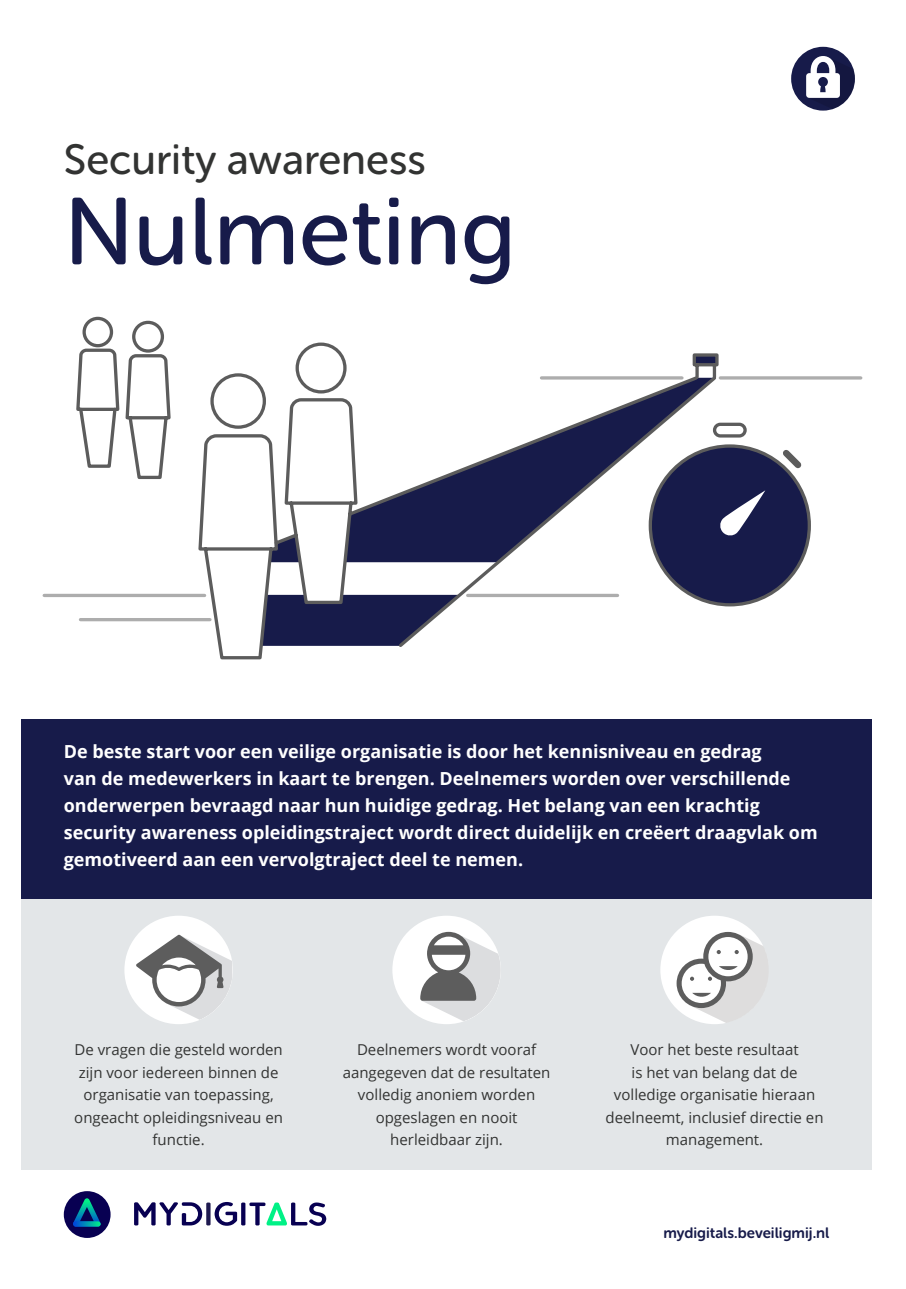
<style>
.page{position:relative;width:906px;height:1289px;background:#fff}
.page>*{position:absolute;margin:0;border:0;box-sizing:border-box;transform-origin:0 0}
.Titel-wit{font:94.5px "Museo Sans Rounded 500";color:#171b4a}
.Titel-wit-2{font:42px "Museo Sans Rounded 500";color:#323332}
.Intro-wit{font:700 18px/27px "Open Sans";color:#fff}
.Icon-tekst{font:15px/22.5px "Open Sans";color:#323332;text-align:center}
.Copy-10-zwart{font:15px "Museo Sans Rounded 700";color:#171b4a}
</style>
<div class="page">
<div style="left:21px;top:719px;width:851px;height:180px;background:#171b4a"></div>
<div style="left:21px;top:899px;width:851px;height:270px;background:#e3e6e8"></div>
<div style="left:124px;top:915px;width:109px;height:109px;background:#fff;border-radius:50%"></div>
<svg style="left:136px;top:934px;width:96px;height:85px"></svg>
<div style="left:791px;top:47px;width:64px;height:64px;background:#171b4a;border-radius:50%"></div>
<svg style="left:806px;top:51px;width:49px;height:58px"></svg>
<svg style="left:134px;top:1202px;width:68px;height:23px"></svg>
<svg style="left:206px;top:1202px;width:4px;height:23px"></svg>
<svg style="left:214px;top:1202px;width:23px;height:23px"></svg>
<svg style="left:241px;top:1202px;width:4px;height:23px"></svg>
<svg style="left:249px;top:1202px;width:77px;height:23px"></svg>
<div style="left:64px;top:1191px;width:47px;height:46px;background:#080052;border-radius:50%"></div>
<svg style="left:73px;top:1198px;width:28px;height:28px"></svg>
<svg style="left:73px;top:1221px;width:28px;height:5px"></svg>
<div style="left:660px;top:915px;width:109px;height:109px;background:#fff;border-radius:50%"></div>
<svg style="left:676px;top:931px;width:93px;height:91px"></svg>
<hr style="left:44px;top:594px;width:161px;height:3px;background:#adadad">
<hr style="left:720px;top:376px;width:141px;height:3px;background:#adadad">
<svg style="left:74px;top:316px;width:738px;height:344px"></svg>
<svg style="left:777px;top:444px;width:30px;height:30px"></svg>
<svg style="left:691px;top:352px;width:29px;height:28px"></svg>
<div style="left:392px;top:915px;width:109px;height:109px;background:#fff;border-radius:50%"></div>
<svg style="left:420px;top:931px;width:81px;height:90px"></svg>
<p class="Titel-wit-2" style="left:64px;top:137px;width:363px">Security awareness</p>
<p class="Titel-wit" style="left:64px;top:180px;width:454px">Nulmeting</p>
<p class="Intro-wit" style="left:64px;top:737px;width:755px">De beste start voor een veilige organisatie is door het kennisniveau en gedrag<br>van de medewerkers in kaart te brengen. Deelnemers worden over verschillende onderwerpen bevraagd naar hun huidige gedrag. Het belang van een krachtig security awareness opleidingstraject wordt direct duidelijk en creëert draagvlak om gemotiveerd aan een vervolgtraject deel te nemen.</p>
<p class="Icon-tekst" style="left:74px;top:1038px;width:210px">De vragen die gesteld worden zijn voor iedereen binnen de organisatie van toepassing, ongeacht opleidingsniveau en functie.</p>
<p class="Icon-tekst" style="left:343px;top:1038px;width:209px">Deelnemers wordt vooraf aangegeven dat de resultaten volledig anoniem worden opgeslagen en nooit</p>
<p class="Icon-tekst" style="left:390px;top:1128px;width:114px">herleidbaar zijn.</p>
<p class="Icon-tekst" style="left:605px;top:1038px;width:219px">Voor het beste resultaat<br>is het van belang dat de volledige organisatie hieraan deelneemt, inclusief directie en management.</p>
<p class="Copy-10-zwart" style="left:663px;top:1224px;width:168px">mydigitals.beveiligmij.nl</p>
</div>
